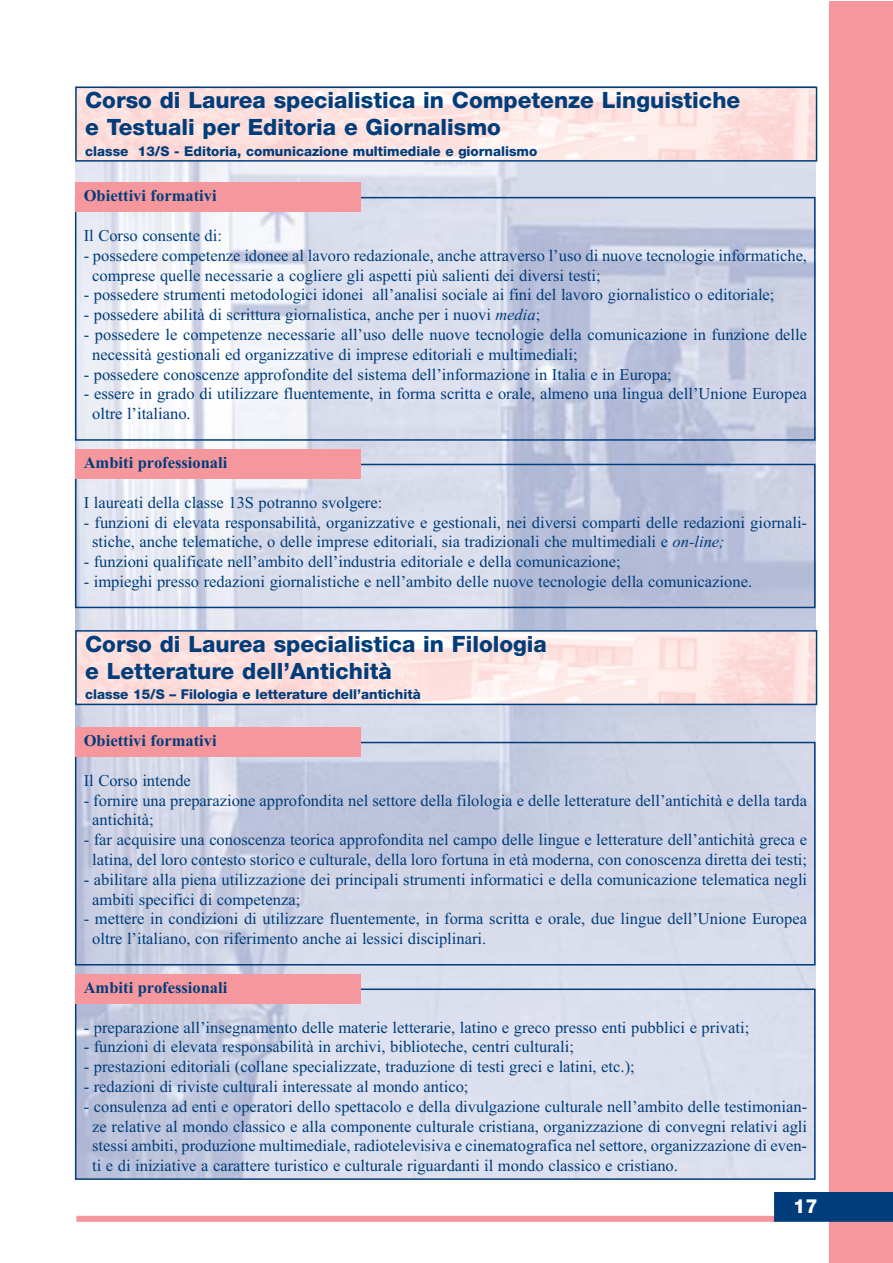
<style>
.page{position:relative;width:893px;height:1263px;background:#fff}
.page>*{position:absolute;margin:0;border:0;box-sizing:border-box;transform-origin:0 0}
.t1{font:800 22.5px/27px "Helvetica Neue";color:#003d7a}
.t2{font:800 19.5px "Helvetica Neue";color:#fff}
.t3{font:16.5px/19.8px "Times New Roman";color:#003d7a}
.t4{font:700 16.5px "Times New Roman";color:#003d7a}
.t5{font:800 13.5px "Helvetica Neue";color:#003d7a}
.s1{font-style:italic}
</style>
<div class="page">
<img style="left:75px;top:162px;width:740px;height:1015px">
<div style="left:829px;top:2px;width:63px;height:1261px;background:#f5979c"></div>
<div style="left:76px;top:1216px;width:702px;height:6px;background:#f5979c"></div>
<div style="left:774px;top:1192px;width:118px;height:30px;background:#003d7a"></div>
<img style="left:78px;top:90px;width:736px;height:69px">
<div style="left:75px;top:87px;width:742px;height:75px;border:2px solid #003d7a"></div>
<img style="left:78px;top:633px;width:736px;height:69px">
<div style="left:75px;top:630px;width:742px;height:75px;border:2px solid #003d7a"></div>
<div style="left:75px;top:197px;width:740px;height:244px;border:2px solid #003d7a"></div>
<div style="left:75px;top:182px;width:286px;height:30px;background:#f5979c"></div>
<div style="left:75px;top:742px;width:740px;height:224px;border:2px solid #003d7a"></div>
<div style="left:75px;top:727px;width:286px;height:29px;background:#f5979c"></div>
<div style="left:75px;top:464px;width:740px;height:144px;border:2px solid #003d7a"></div>
<div style="left:75px;top:449px;width:286px;height:29px;background:#f5979c"></div>
<div style="left:75px;top:989px;width:740px;height:191px;border:2px solid #003d7a"></div>
<div style="left:75px;top:974px;width:286px;height:29px;background:#f5979c"></div>
<h1 class="t1" style="left:85px;top:88px;width:656px">Corso di Laurea specialistica in Competenze Linguistiche e Testuali per Editoria e Giornalismo</h1>
<p class="t5" style="left:85px;top:146px;width:453px">classe 13/S - Editoria, comunicazione multimediale e giornalismo</p>
<p class="t4" style="left:84px;top:190px;width:134px">Obiettivi formativi</p>
<p class="t3" style="left:84px;top:227px;width:140px">Il Corso consente di:</p>
<p class="t3" style="left:92px;top:247px;width:716px;text-indent:-9px">- possedere competenze idonee al lavoro redazionale, anche attraverso l’uso di nuove tecnologie informatiche, comprese quelle necessarie a cogliere gli aspetti più salienti dei diversi testi;</p>
<p class="t3" style="left:84px;top:287px;width:692px">- possedere strumenti metodologici idonei all’analisi sociale ai fini del lavoro giornalistico o editoriale;</p>
<p class="t3" style="left:84px;top:306px;width:458px">- possedere abilità di scrittura giornalistica, anche per i nuovi <span class="s1">media</span>;</p>
<p class="t3" style="left:92px;top:326px;width:716px;text-indent:-9px">- possedere le competenze necessarie all’uso delle nuove tecnologie della comunicazione in funzione delle necessità gestionali ed organizzative di imprese editoriali e multimediali;</p>
<p class="t3" style="left:84px;top:366px;width:589px">- possedere conoscenze approfondite del sistema dell’informazione in Italia e in Europa;</p>
<p class="t3" style="left:92px;top:386px;width:716px;text-indent:-9px">- essere in grado di utilizzare fluentemente, in forma scritta e orale, almeno una lingua dell’Unione Europea oltre l’italiano.</p>
<p class="t4" style="left:84px;top:457px;width:145px">Ambiti professionali</p>
<p class="t3" style="left:84px;top:494px;width:300px">I laureati della classe 13S potranno svolgere:</p>
<p class="t3" style="left:92px;top:514px;width:716px;text-indent:-9px">- funzioni di elevata responsabilità, organizzative e gestionali, nei diversi comparti delle redazioni giornali&shy;stiche, anche telematiche, o delle imprese editoriali, sia tradizionali che multimediali e <span class="s1">on-line;</span></p>
<p class="t3" style="left:84px;top:553px;width:538px">- funzioni qualificate nell’ambito dell’industria editoriale e della comunicazione;</p>
<p class="t3" style="left:84px;top:573px;width:670px">- impieghi presso redazioni giornalistiche e nell’ambito delle nuove tecnologie della comunicazione.</p>
<h1 class="t1" style="left:85px;top:632px;width:463px">Corso di Laurea specialistica in Filologia e Letterature dell’Antichità</h1>
<p class="t5" style="left:85px;top:690px;width:337px">classe 15/S – Filologia e letterature dell’antichità</p>
<p class="t4" style="left:84px;top:735px;width:134px">Obiettivi formativi</p>
<p class="t3" style="left:84px;top:772px;width:109px">Il Corso intende</p>
<p class="t3" style="left:92px;top:792px;width:716px;text-indent:-9px">- fornire una preparazione approfondita nel settore della filologia e delle letterature dell’antichità e della tarda antichità;</p>
<p class="t3" style="left:84px;top:831px;width:725px;text-align:center">- far acquisire una conoscenza teorica approfondita nel campo delle lingue e letterature dell’antichità greca e latina, del loro contesto storico e culturale, della loro fortuna in età moderna, con conoscenza diretta dei testi;</p>
<p class="t3" style="left:92px;top:871px;width:716px;text-indent:-9px">- abilitare alla piena utilizzazione dei principali strumenti informatici e della comunicazione telematica negli ambiti specifici di competenza;</p>
<p class="t3" style="left:92px;top:911px;width:716px;text-indent:-9px">- mettere in condizioni di utilizzare fluentemente, in forma scritta e orale, due lingue dell’Unione Europea oltre l’italiano, con riferimento anche ai lessici disciplinari.</p>
<p class="t4" style="left:84px;top:982px;width:145px">Ambiti professionali</p>
<p class="t3" style="left:84px;top:1019px;width:667px">- preparazione all’insegnamento delle materie letterarie, latino e greco presso enti pubblici e privati;</p>
<p class="t3" style="left:84px;top:1039px;width:491px">- funzioni di elevata responsabilità in archivi, biblioteche, centri culturali;</p>
<p class="t3" style="left:84px;top:1058px;width:552px">- prestazioni editoriali (collane specializzate, traduzione di testi greci e latini, etc.);</p>
<p class="t3" style="left:84px;top:1078px;width:386px">- redazioni di riviste culturali interessate al mondo antico;</p>
<p class="t3" style="left:92px;top:1098px;width:716px;text-align:justify;text-indent:-9px">- consulenza ad enti e operatori dello spettacolo e della divulgazione culturale nell’ambito delle testimonian&shy;ze relative al mondo classico e alla componente culturale cristiana, organizzazione di convegni relativi agli stessi ambiti, produzione multimediale, radiotelevisiva e cinematografica nel settore, organizzazione di even&shy;ti e di iniziative a carattere turistico e culturale riguardanti il mondo classico e cristiano.</p>
<p class="t2" style="left:793px;top:1200px;width:26px">17</p>
</div>
